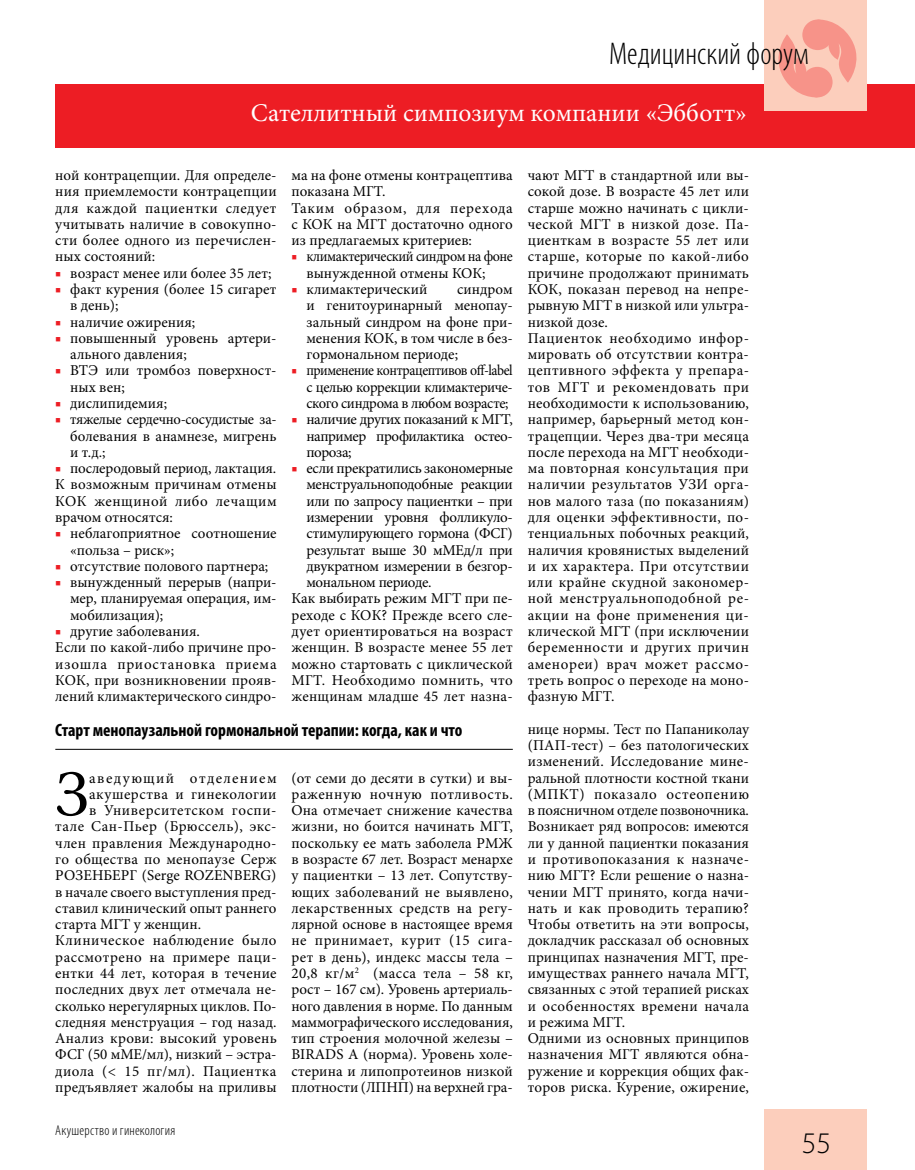
<style>
.page{position:relative;width:915px;height:1170px;background:#fff}
.page>*{position:absolute;margin:0;border:0;box-sizing:border-box;transform-origin:0 0}
.t1{font:65.1px "Minion Pro";color:#000}
.t2{font:300 condensed 31.5px "Myriad Pro";color:#000}
.t3{font:300 30px "Myriad Pro";color:#000}
.t4{font:25.5px "Minion Pro";color:#fff}
.t5{font:700 condensed 18px "Myriad Pro";color:#000}
.t6{font:15px/16.4px "Minion Pro";letter-spacing:.01em;color:#000}
.t7{font:15px "Minion Pro";letter-spacing:-.02em;color:#000}
.t8{font:15px "Minion Pro";letter-spacing:.03em;color:#000}
.t9{font:15px/16.2px "Minion Pro";letter-spacing:.01em;color:#000;text-align:justify;scale:.92 1}
.t10{font:15px/16.2px "Minion Pro";letter-spacing:-.025em;color:#000;scale:.94 1}
.t11{font:15px "Minion Pro";letter-spacing:.035em;color:#000}
.t12{font:15px "Minion Pro";letter-spacing:.095em;color:#000}
.t13{font:15px "Minion Pro";letter-spacing:-.025em;color:#000}
.t14{font:300 condensed 14.25px "Myriad Pro";letter-spacing:.015em;color:#000}
.s1{color:#ed1d24}
</style>
<div class="page">
<div style="left:55px;top:84px;width:859px;height:63px;background:#ed1d24"></div>
<div style="left:764px;top:0;width:102px;height:111px;background:#fccebc"></div>
<div style="left:764px;top:1108px;width:102px;height:61px;background:#fccebc"></div>
<svg style="left:778px;top:19px;width:79px;height:79px"></svg>
<hr style="left:55px;top:749px;width:457px;height:1px;background:#000">
<h2 class="t2" style="left:608px;top:35px;width:201px">Медицинский форум</h2>
<h3 class="t4" style="left:251px;top:95px;width:497px">Сателлитный симпозиум компании «Эбботт»</h3>
<p class="t6" style="left:55px;top:167px;width:223px;text-align:justify">ной контрацепции. Для определе&shy;ния приемлемости контрацепции для каждой пациентки следует учитывать наличие в совокупно&shy;сти более одного из перечислен&shy;ных состояний:</p>
<p class="t6" style="left:55px;top:265px;width:218px"><span class="s1">■</span> возраст менее или более 35 лет;</p>
<p class="t6" style="left:70px;top:281px;width:208px;text-indent:-15px"><span class="s1">■</span> факт курения (более 15 сигарет в день);</p>
<p class="t6" style="left:55px;top:313px;width:141px"><span class="s1">■</span> наличие ожирения;</p>
<p class="t6" style="left:70px;top:330px;width:208px;text-indent:-15px"><span class="s1">■</span> повышенный уровень артери&shy;ального давления;</p>
<p class="t6" style="left:70px;top:362px;width:208px;text-indent:-15px"><span class="s1">■</span> ВТЭ или тромбоз поверхност&shy;ных вен;</p>
<p class="t6" style="left:55px;top:395px;width:113px"><span class="s1">■</span> дислипидемия;</p>
<p class="t6" style="left:70px;top:411px;width:208px;text-align:justify;text-indent:-15px"><span class="s1">■</span> тяжелые сердечно-сосудистые за&shy;болевания в анамнезе, мигрень и т.д.;</p>
<p class="t6" style="left:55px;top:460px;width:223px;text-align:justify"><span class="s1">■</span> послеродовый период, лактация.<br>К возможным причинам отмены КОК женщиной либо лечащим врачом относятся:</p>
<p class="t6" style="left:70px;top:525px;width:208px;text-indent:-15px"><span class="s1">■</span> неблагоприятное соотношение «польза – риск»;</p>
<p class="t6" style="left:55px;top:558px;width:214px"><span class="s1">■</span> отсутствие полового партнера;</p>
<p class="t6" style="left:70px;top:574px;width:208px;text-align:justify;text-indent:-15px"><span class="s1">■</span> вынужденный перерыв (напри&shy;мер, планируемая операция, им&shy;мобилизация);</p>
<p class="t6" style="left:55px;top:623px;width:223px"><span class="s1">■</span> другие заболевания.<br>Если по какой-либо причине про&shy;изошла приостановка приема<br>КОК, при возникновении прояв&shy;лений климактерического синдро-</p>
<p class="t6" style="left:291px;top:167px;width:223px">ма на фоне отмены контрацептива показана МГТ.<br>Таким образом, для перехода с КОК на МГТ достаточно одного из предлагаемых критериев:</p>
<p class="t10" style="left:306px;top:248px;width:221px;text-indent:-15px"><span class="s1">■</span> климактерический синдром на фоне вынужденной отмены КОК;</p>
<p class="t6" style="left:291px;top:281px;width:137px"><span class="s1">■</span> климактерический</p>
<p class="t6" style="left:306px;top:281px;width:208px;text-align:justify;text-indent:151px">синдром и генитоуринарный менопау&shy;зальный синдром на фоне при&shy;менения КОК, в том числе в без&shy;гормональном периоде;</p>
<p class="t9" style="left:306px;top:362px;width:226px;text-indent:-15px"><span class="s1">■</span> применение контрацептивов off-label с целью коррекции климактериче&shy;ского синдрома в любом возрасте;</p>
<p class="t6" style="left:306px;top:411px;width:208px;text-align:justify;text-indent:-15px"><span class="s1">■</span> наличие других показаний к МГТ, например профилактика остео&shy;пороза;</p>
<p class="t7" style="left:291px;top:458px;width:223px"><span class="s1">■</span> если прекратились закономерные</p>
<p class="t7" style="left:306px;top:474px;width:208px">менструальноподобные реакции</p>
<p class="t7" style="left:306px;top:491px;width:208px">или по запросу пациентки – при</p>
<p class="t7" style="left:306px;top:507px;width:208px">измерении уровня фолликуло-</p>
<p class="t7" style="left:306px;top:523px;width:208px">стимулирующего гормона (ФСГ)</p>
<p class="t7" style="left:306px;top:539px;width:208px">результат выше 30 мМЕд/л при</p>
<p class="t7" style="left:306px;top:556px;width:208px">двукратном измерении в безгор-</p>
<p class="t13" style="left:306px;top:572px;width:127px">мональном периоде.</p>
<p class="t6" style="left:291px;top:590px;width:223px">Как выбирать режим МГТ при пе-</p>
<p class="t6" style="left:291px;top:606px;width:223px">реходе с КОК? Прежде всего сле-</p>
<p class="t6" style="left:291px;top:623px;width:223px">дует ориентироваться на возраст</p>
<p class="t6" style="left:291px;top:639px;width:223px">женщин. В возрасте менее 55 лет</p>
<p class="t6" style="left:291px;top:655px;width:223px">можно стартовать с циклической</p>
<p class="t6" style="left:291px;top:672px;width:223px">МГТ. Необходимо помнить, что</p>
<p class="t6" style="left:291px;top:688px;width:223px">женщинам младше 45 лет назна-</p>
<p class="t5" style="left:55px;top:719px;width:408px">Старт менопаузальной гормональной терапии: когда, как и что</p>
<h1 class="t1" style="left:55px;top:750px;width:35px">З</h1>
<p class="t12" style="left:89px;top:767px;width:189px">аведующий отделением</p>
<p class="t6" style="left:291px;top:769px;width:223px;text-align:justify">(от семи до десяти в сутки) и вы&shy;раженную ночную потливость.<br>Она отмечает снижение качества жизни, но боится начинать МГТ, поскольку ее мать заболела РМЖ в возрасте 67 лет. Возраст менархе у пациентки – 13 лет. Сопутству&shy;ющих заболеваний не выявлено, лекарственных средств на регу&shy;лярной основе в настоящее время не принимает, курит (15 сига&shy;рет в день), индекс массы тела – 20,8 кг/м<sup>2</sup> (масса тела – 58 кг, рост – 167 см). Уровень артериаль&shy;ного давления в норме. По данным маммографического исследования, тип строения молочной железы – BIRADS А (норма). Уровень холе&shy;стерина и липопротеинов низкой плотности (ЛПНП) на верхней гра-</p>
<p class="t8" style="left:89px;top:784px;width:189px">акушерства и гинекологии</p>
<p class="t11" style="left:89px;top:800px;width:189px">в Университетском госпи-</p>
<p class="t8" style="left:55px;top:816px;width:223px">тале Сан-Пьер (Брюссель), экс-</p>
<p class="t6" style="left:55px;top:834px;width:223px">член правления Международно-</p>
<p class="t6" style="left:55px;top:851px;width:223px">го общества по менопаузе Серж</p>
<p class="t6" style="left:55px;top:867px;width:222px">РОЗЕНБЕРГ (Serge ROZENBERG)</p>
<p class="t6" style="left:55px;top:883px;width:223px">в начале своего выступления пред-</p>
<p class="t6" style="left:55px;top:899px;width:223px">ставил клинический опыт раннего</p>
<p class="t6" style="left:55px;top:916px;width:147px">старта МГТ у женщин.</p>
<p class="t11" style="left:55px;top:930px;width:223px">Клиническое наблюдение было</p>
<p class="t8" style="left:55px;top:946px;width:223px">рассмотрено на примере паци-</p>
<p class="t6" style="left:55px;top:964px;width:223px">ентки 44 лет, которая в течение</p>
<p class="t6" style="left:55px;top:981px;width:223px">последних двух лет отмечала не-</p>
<p class="t6" style="left:55px;top:997px;width:223px">сколько нерегулярных циклов. По-</p>
<p class="t6" style="left:55px;top:1013px;width:223px">следняя менструация – год назад.</p>
<p class="t6" style="left:55px;top:1030px;width:223px">Анализ крови: высокий уровень</p>
<p class="t6" style="left:55px;top:1046px;width:223px">ФСГ (50 мМЕ/мл), низкий – эстра-</p>
<p class="t8" style="left:55px;top:1060px;width:222px">диола (&lt; 15 пг/мл). Пациентка</p>
<p class="t6" style="left:55px;top:1078px;width:223px">предъявляет жалобы на приливы</p>
<p class="t14" style="left:55px;top:1121px;width:121px">Акушерство и гинекология</p>
<p class="t6" style="left:527px;top:167px;width:223px">чают МГТ в стандартной или вы&shy;сокой дозе. В возрасте 45 лет или старше можно начинать с цикли&shy;ческой МГТ в низкой дозе. Па&shy;циенткам в возрасте 55 лет или старше, которые по какой-либо причине продолжают принимать<br>КОК, показан перевод на непре&shy;рывную МГТ в низкой или ультра&shy;низкой дозе.<br>Пациенток необходимо инфор&shy;мировать об отсутствии контра&shy;цептивного эффекта у препара&shy;тов МГТ и рекомендовать при необходимости к использованию, например, барьерный метод кон&shy;трацепции. Через два-три месяца после перехода на МГТ необходи&shy;ма повторная консультация при наличии результатов УЗИ орга&shy;нов малого таза (по показаниям) для оценки эффективности, по&shy;тенциальных побочных реакций, наличия кровянистых выделений и их характера. При отсутствии или крайне скудной закономер&shy;ной менструальноподобной ре&shy;акции на фоне применения ци&shy;клической МГТ (при исключении беременности и других причин аменореи) врач может рассмо&shy;треть вопрос о переходе на моно&shy;фазную МГТ.</p>
<p class="t6" style="left:527px;top:720px;width:223px">нице нормы. Тест по Папаниколау (ПАП-тест) – без патологических изменений. Исследование мине&shy;ральной плотности костной ткани (МПКТ) показало остеопению в поясничном отделе позвоночника.<br>Возникает ряд вопросов: имеются ли у данной пациентки показания и противопоказания к назначе&shy;нию МГТ? Если решение о назна&shy;чении МГТ принято, когда начи&shy;нать и как проводить терапию?<br>Чтобы ответить на эти вопросы, докладчик рассказал об основных принципах назначения МГТ, пре&shy;имуществах раннего начала МГТ, связанных с этой терапией рисках и особенностях времени начала и режима МГТ.<br>Одними из основных принципов назначения МГТ являются обна&shy;ружение и коррекция общих фак&shy;торов риска. Курение, ожирение,</p>
<h3 class="t3" style="left:801px;top:1125px;width:31px">55</h3>
</div>
